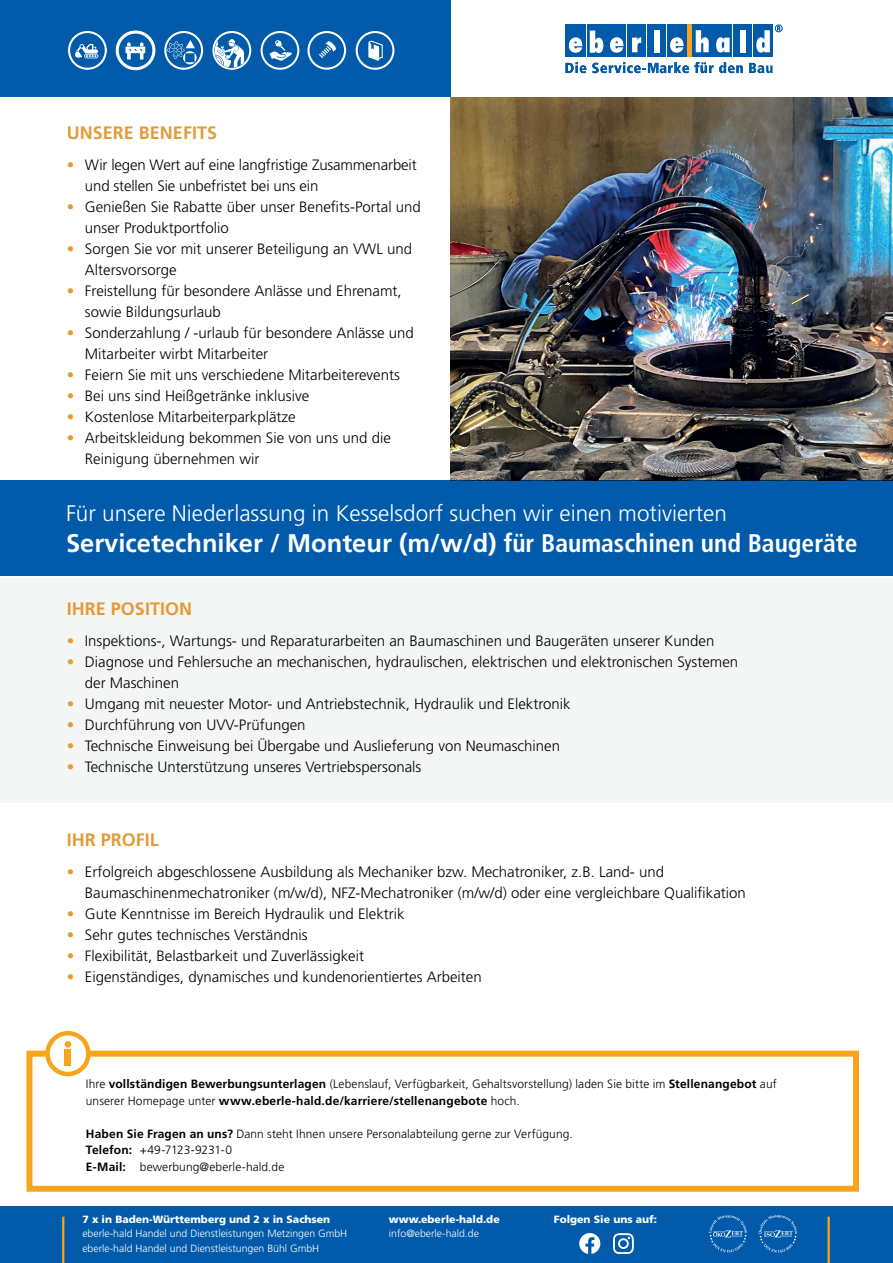
<style>
.page{position:relative;width:893px;height:1263px;background:#fff}
.page>*{position:absolute;margin:0;border:0;box-sizing:border-box;transform-origin:0 0}
.t1{font:700 25.5px "Frutiger LT Std";color:#fff}
.t2{font:300 22.5px "Frutiger LT Std";color:#fff}
.t3{font:700 18px "Frutiger LT Std";color:#e39b38}
.t4{font:300 15px/21px "Frutiger LT Std";color:#000001}
.t5{font:300 12px/16.5px "Frutiger LT Std";letter-spacing:.005em;color:#000001}
.t6{font:300 10.5px/14.4px "Frutiger LT Std";color:#fff}
.t7{font:900 10.5px "Frutiger LT Std";color:#fff}
.s1{color:#e39b38}
.s2{font-stretch:condensed}
.s3{font-weight:700}
</style>
<div class="page">
<div style="left:0;top:0;width:451px;height:97px;background:#015aaa"></div>
<svg style="left:587px;top:25px;width:19px;height:32px"></svg>
<svg style="left:590px;top:31px;width:13px;height:22px"></svg>
<div style="left:647px;top:25px;width:19px;height:32px;background:#015aaa"></div>
<div style="left:654px;top:30px;width:5px;height:22px;background:#fff"></div>
<div style="left:627px;top:25px;width:19px;height:32px;background:#015aaa"></div>
<svg style="left:632px;top:37px;width:9px;height:15px"></svg>
<div style="left:686px;top:25px;width:6px;height:32px;background:#f9a51b"></div>
<div style="left:734px;top:25px;width:18px;height:32px;background:#015aaa"></div>
<div style="left:740px;top:30px;width:6px;height:22px;background:#fff"></div>
<div style="left:692px;top:25px;width:20px;height:32px;background:#015aaa"></div>
<svg style="left:696px;top:30px;width:13px;height:22px"></svg>
<div style="left:713px;top:25px;width:19px;height:32px;background:#015aaa"></div>
<div style="left:753px;top:25px;width:20px;height:32px;background:#015aaa"></div>
<svg style="left:716px;top:37px;width:14px;height:16px"></svg>
<div style="left:565px;top:25px;width:21px;height:32px;background:#015aaa"></div>
<svg style="left:569px;top:37px;width:13px;height:16px"></svg>
<div style="left:607px;top:25px;width:19px;height:32px;background:#015aaa"></div>
<svg style="left:610px;top:37px;width:13px;height:16px"></svg>
<div style="left:667px;top:25px;width:19px;height:32px;background:#015aaa"></div>
<svg style="left:670px;top:37px;width:13px;height:16px"></svg>
<svg style="left:565px;top:62px;width:21px;height:11px"></svg>
<svg style="left:592px;top:62px;width:181px;height:11px"></svg>
<svg style="left:756px;top:25px;width:26px;height:28px"></svg>
<svg style="left:116px;top:31px;width:39px;height:39px"></svg>
<svg style="left:68px;top:31px;width:39px;height:39px"></svg>
<svg style="left:164px;top:31px;width:39px;height:39px"></svg>
<svg style="left:212px;top:31px;width:39px;height:39px"></svg>
<svg style="left:261px;top:31px;width:38px;height:39px"></svg>
<svg style="left:307px;top:31px;width:39px;height:39px"></svg>
<svg style="left:356px;top:31px;width:38px;height:39px"></svg>
<div style="left:0;top:1206px;width:893px;height:57px;background:#015aaa"></div>
<hr style="left:62px;top:1216px;width:2px;height:47px;background:#f9a51b">
<hr style="left:827px;top:1216px;width:3px;height:47px;background:#f9a51b">
<svg style="left:709px;top:1215px;width:38px;height:37px"></svg>
<svg style="left:758px;top:1215px;width:39px;height:37px"></svg>
<svg style="left:579px;top:1233px;width:21px;height:21px"></svg>
<svg style="left:613px;top:1233px;width:21px;height:21px"></svg>
<img style="left:451px;top:98px;width:442px;height:382px">
<div style="left:0;top:578px;width:893px;height:224px;background:#f4f5f5"></div>
<div style="left:0;top:480px;width:893px;height:96px;background:#015aaa"></div>
<div style="left:26px;top:1051px;width:833px;height:141px;background:#fff;border:6px solid #f9a51b"></div>
<svg style="left:45px;top:1031px;width:46px;height:45px"></svg>
<div style="left:50px;top:1035px;width:36px;height:37px;background:#fff;border-radius:50%"></div>
<div style="left:65px;top:1050px;width:6px;height:16px;background:#f9a51b"></div>
<div style="left:65px;top:1041px;width:6px;height:7px;background:#f9a51b;border-radius:50%"></div>
<p class="t3" style="left:67px;top:122px;width:152px">UNSERE BENEFITS</p>
<p class="t4" style="left:85px;top:154px;width:333px;text-indent:-18px"><span class="s1">•</span> Wir legen Wert auf eine langfristige Zusammenarbeit und stellen Sie unbefristet bei uns ein</p>
<p class="t4" style="left:85px;top:196px;width:337px;text-indent:-18px"><span class="s1">•</span> Genießen Sie Rabatte über unser Benefits-Portal und unser Produktportfolio</p>
<p class="t4" style="left:85px;top:238px;width:329px;text-indent:-18px"><span class="s1">•</span> Sorgen Sie vor mit unserer Beteiligung an VWL und<br>Altersvorsorge</p>
<p class="t4" style="left:85px;top:280px;width:318px;text-indent:-18px"><span class="s1">•</span> Freistellung für besondere Anlässe und Ehrenamt, sowie Bildungsurlaub</p>
<p class="t4" style="left:85px;top:322px;width:331px;text-indent:-18px"><span class="s1">•</span> Sonderzahlung / -urlaub für besondere Anlässe und<br>Mitarbeiter wirbt Mitarbeiter</p>
<p class="t4" style="left:67px;top:364px;width:334px"><span class="s1">•</span> Feiern Sie mit uns verschiedene Mitarbeiterevents</p>
<p class="t4" style="left:67px;top:385px;width:244px"><span class="s1">•</span> Bei uns sind Heißgetränke inklusive</p>
<p class="t4" style="left:67px;top:406px;width:230px"><span class="s1">•</span> Kostenlose Mitarbeiterparkplätze</p>
<p class="t4" style="left:85px;top:427px;width:307px;text-indent:-18px"><span class="s1">•</span> Arbeitskleidung bekommen Sie von uns und die<br>Reinigung übernehmen wir</p>
<h2 class="t2" style="left:66px;top:501px;width:662px">Für unsere Niederlassung in Kesselsdorf suchen wir einen motivierten</h2>
<h1 class="t1" style="left:66px;top:528px;width:793px">Servicetechniker / Monteur (m/w/d) <span class="s2">für Baumaschinen und Baugeräte</span></h1>
<p class="t3" style="left:67px;top:598px;width:127px">IHRE POSITION</p>
<p class="t4" style="left:67px;top:631px;width:649px"><span class="s1">•</span> Inspektions-, Wartungs- und Reparaturarbeiten an Baumaschinen und Baugeräten unserer Kunden</p>
<p class="t4" style="left:85px;top:652px;width:655px;text-indent:-18px"><span class="s1">•</span> Diagnose und Fehlersuche an mechanischen, hydraulischen, elektrischen und elektronischen Systemen der Maschinen</p>
<p class="t4" style="left:67px;top:694px;width:505px"><span class="s1">•</span> Umgang mit neuester Motor- und Antriebstechnik, Hydraulik und Elektronik</p>
<p class="t4" style="left:67px;top:715px;width:240px"><span class="s1">•</span> Durchführung von UVV-Prüfungen</p>
<p class="t4" style="left:67px;top:736px;width:495px"><span class="s1">•</span> Technische Einweisung bei Übergabe und Auslieferung von Neumaschinen</p>
<p class="t4" style="left:67px;top:757px;width:356px"><span class="s1">•</span> Technische Unterstützung unseres Vertriebspersonals</p>
<p class="t3" style="left:67px;top:829px;width:94px">IHR PROFIL</p>
<p class="t4" style="left:85px;top:862px;width:662px;text-indent:-18px"><span class="s1">•</span> Erfolgreich abgeschlossene Ausbildung als Mechaniker bzw. Mechatroniker, z.B. Land- und<br>Baumaschinenmechatroniker (m/w/d), NFZ-Mechatroniker (m/w/d) oder eine vergleichbare Qualifikation</p>
<p class="t4" style="left:67px;top:904px;width:339px"><span class="s1">•</span> Gute Kenntnisse im Bereich Hydraulik und Elektrik</p>
<p class="t4" style="left:67px;top:925px;width:242px"><span class="s1">•</span> Sehr gutes technisches Verständnis</p>
<p class="t4" style="left:67px;top:946px;width:299px"><span class="s1">•</span> Flexibilität, Belastbarkeit und Zuverlässigkeit</p>
<p class="t4" style="left:67px;top:967px;width:416px"><span class="s1">•</span> Eigenständiges, dynamisches und kundenorientiertes Arbeiten</p>
<p class="t5" style="left:86px;top:1076px;width:692px">Ihre <span class="s3">vollständigen Bewerbungsunterlagen</span> (Lebenslauf, Verfügbarkeit, Gehaltsvorstellung) laden Sie bitte im <span class="s3">Stellenangebot</span> auf unserer Homepage unter <span class="s3">www.eberle-hald.de/karriere/stellenangebote</span> hoch.</p>
<p class="t5" style="left:86px;top:1126px;width:488px"><span class="s3">Haben Sie Fragen an uns?</span> Dann steht Ihnen unsere Personalabteilung gerne zur Verfügung.<br><span class="s3">Telefon:</span> +49-7123-9231-0<br><span class="s3">E-Mail:</span> bewerbung@eberle-hald.de</p>
<p class="t7" style="left:82px;top:1213px;width:249px">7 x in Baden-Württemberg und 2 x in Sachsen</p>
<p class="t6" style="left:82px;top:1227px;width:266px">eberle-hald Handel und Dienstleistungen Metzingen GmbH eberle-hald Handel und Dienstleistungen Bühl GmbH</p>
<p class="t7" style="left:389px;top:1213px;width:112px">www.eberle-hald.de</p>
<p class="t6" style="left:389px;top:1227px;width:92px">info@eberle-hald.de</p>
<p class="t7" style="left:554px;top:1213px;width:105px">Folgen Sie uns auf:</p>
</div>
